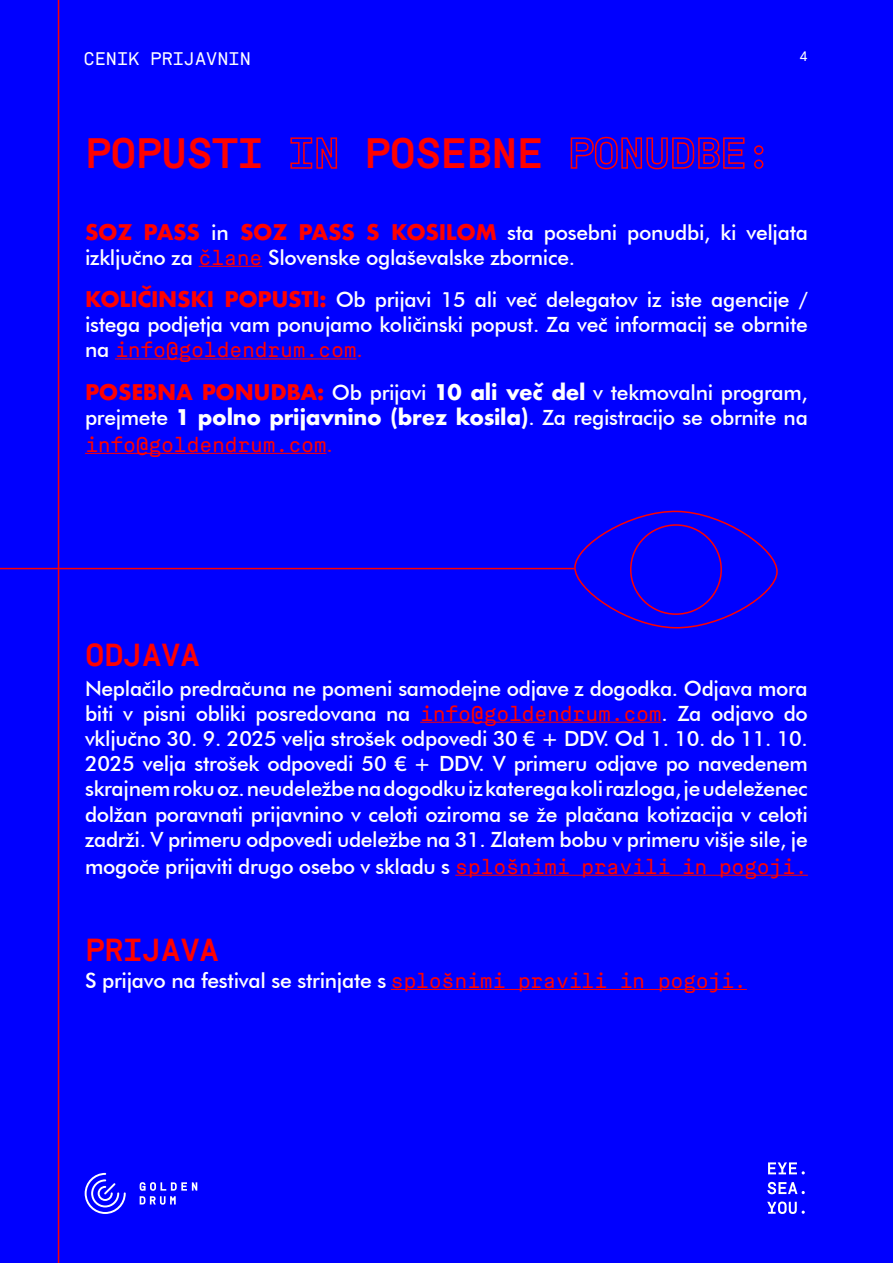
<style>
.page{position:relative;width:893px;height:1263px;background:#00f}
.page>*{position:absolute;margin:0;border:0;box-sizing:border-box;transform-origin:0 0}
.t1{font:700 42px "ASM";letter-spacing:-.015em;color:#f00}
.t2{font:700 31.5px "ASM";letter-spacing:-.015em;color:#f00}
.t3{font:500 21px/25.5px "Futura BT";letter-spacing:-.015em;color:#fff}
.t4{font:21px "ASM";letter-spacing:-.015em;color:#f00}
.t5{font:18px "ASM";color:#fff}
.t6{font:13.5px "ASM";color:#fff}
.s1{font-family:"Futura";font-weight:700;color:#f00}
.s2{font-family:"ASM";font-weight:400;color:#f00}
.s3{font-family:"Futura BT";font-weight:500;color:#fff}
.s4{font-family:"Futura BT";font-weight:500}
.s5{font-family:"Futura";font-weight:700}
.s6{font-family:"Asap"}
</style>
<div class="page">
<hr style="left:199px;top:266px;width:63px;height:1px;background:#f00">
<hr style="left:115px;top:358px;width:241px;height:1px;background:#f00">
<hr style="left:85px;top:453px;width:241px;height:1px;background:#f00">
<hr style="left:420px;top:722px;width:242px;height:1px;background:#f00">
<hr style="left:455px;top:875px;width:353px;height:1px;background:#f00">
<hr style="left:391px;top:989px;width:356px;height:1px;background:#f00">
<svg style="left:202px;top:249px;width:6px;height:4px"></svg>
<svg style="left:573px;top:510px;width:205px;height:119px"></svg>
<hr style="left:0;top:568px;width:574px;height:1px;background:#f00">
<svg style="left:85px;top:1173px;width:41px;height:41px"></svg>
<svg style="left:140px;top:1182px;width:57px;height:23px"></svg>
<svg style="left:768px;top:1162px;width:37px;height:12px"></svg>
<svg style="left:767px;top:1182px;width:38px;height:12px"></svg>
<svg style="left:767px;top:1201px;width:38px;height:13px"></svg>
<hr style="left:58px;top:0;width:1px;height:1263px;background:#f00">
<p class="t5" style="left:84px;top:47px;width:169px">CENIK PRIJAVNIN</p>
<p class="t6" style="left:800px;top:48px;width:10px">4</p>
<h1 class="t1" style="left:85px;top:126px;width:688px">POPUSTI IN POSEBNE PONUDBE:</h1>
<p class="t3" style="left:85px;top:219px;width:724px"><span class="s1">SOZ PASS</span> in <span class="s1">SOZ PASS S KOSILOM</span> sta posebni ponudbi, ki veljata izključno za <span class="s2">clane</span> Slovenske oglaševalske zbornice.</p>
<p class="t3" style="left:85px;top:287px;width:724px"><span class="s1">KOLIČINSKI POPUSTI:</span> Ob prijavi 15 ali več delegatov iz iste agencije / istega podjetja vam ponujamo količinski popust. Za več informacij se obrnite</p>
<p class="t4" style="left:85px;top:337px;width:279px"><span class="s3">na</span> info@goldendrum.com<span class="s4">.</span></p>
<p class="t3" style="left:85px;top:379px;width:724px"><span class="s1">POSEBNA PONUDBA:</span> Ob prijavi <span class="s5">10 ali več del</span> v tekmovalni program, prejmete <span class="s5">1 polno prijavnino (brez kosila)</span>. Za registracijo se obrnite na</p>
<p class="t4" style="left:85px;top:431px;width:249px">info@goldendrum.com<span class="s4">.</span></p>
<h2 class="t2" style="left:85px;top:635px;width:116px">ODJAVA</h2>
<p class="t3" style="left:85px;top:675px;width:724px;text-align:justify">Neplačilo predračuna ne pomeni samodejne odjave z dogodka. Odjava mora biti v pisni obliki posredovana na <span class="s2">info@goldendrum.com</span>. Za odjavo do vključno 30. 9. 2025 velja strošek odpovedi 30 <span class="s6">€</span> + DDV. Od 1. 10. do 11. 10.<br>2025 velja strošek odpovedi 50 <span class="s6">€</span> + DDV. V primeru odjave po navedenem skrajnem roku oz. neudeležbe na dogodku iz katerega koli razloga, je udeleženec dolžan poravnati prijavnino v celoti oziroma se že plačana kotizacija v celoti zadrži. V primeru odpovedi udeležbe na 31. Zlatem bobu v primeru višje sile, je mogoče prijaviti drugo osebo v skladu s <span class="s2">splošnimi pravili in pogoji.</span></p>
<h2 class="t2" style="left:85px;top:930px;width:135px">PRIJAVA</h2>
<p class="t3" style="left:85px;top:967px;width:663px">S prijavo na festival se strinjate s <span class="s2">splošnimi pravili in pogoji.</span></p>
</div>
